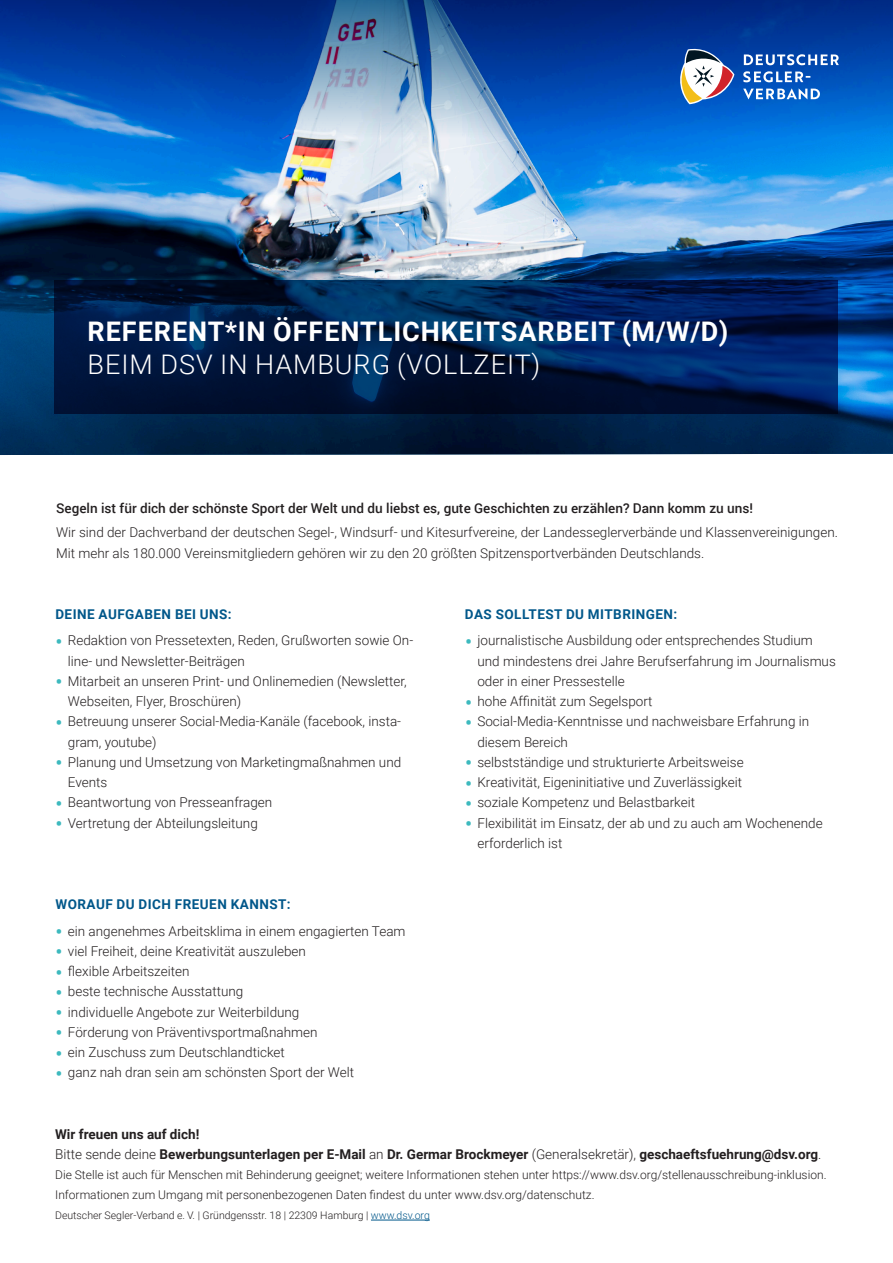
<style>
.page{position:relative;width:893px;height:1263px;background:#fff}
.page>*{position:absolute;margin:0;border:0;box-sizing:border-box;transform-origin:0 0}
.t1{font:700 27px "Roboto";letter-spacing:.035em;color:#fff}
.t2{font:300 27px "Roboto";letter-spacing:.035em;color:#fff}
.t3{font:300 13.5px/20.2px "Roboto";color:#231f20}
.t4{font:700 13.5px/20.2px "Roboto";color:#231f20}
.t5{font:500 13.5px "Roboto";color:#231f20}
.t6{font:700 13.5px "Roboto";letter-spacing:.035em;color:#01578a}
.t7{font:300 12px/20.2px "Roboto";color:#231f20}
.t8{font:300 10.5px "Roboto";color:#231f20}
.s1{font-size:24px;color:#3cb9be}
.s2{font-weight:300}
.s3{color:#01578a}
</style>
<div class="page">
<hr style="left:371px;top:1220px;width:59px;height:1px;background:#01578a">
<img style="left:0;top:153px;width:893px;height:302px">
<svg style="left:54px;top:281px;width:784px;height:133px;background:#001c49"></svg>
<svg style="left:0;top:0;width:893px;height:153px;background:#1d5db2"></svg>
<svg style="left:677px;top:47px;width:57px;height:57px"></svg>
<svg style="left:743px;top:88px;width:77px;height:11px"></svg>
<svg style="left:743px;top:71px;width:67px;height:11px"></svg>
<svg style="left:744px;top:54px;width:95px;height:11px"></svg>
<h1 class="t1" style="left:88px;top:320px;width:642px">REFERENT*IN ÖFFENTLICHKEITSARBEIT (M/W/D)</h1>
<h1 class="t2" style="left:88px;top:345px;width:454px">BEIM DSV IN HAMBURG (VOLLZEIT)</h1>
<p class="t5" style="left:56px;top:502px;width:698px">Segeln ist für dich der schönste Sport der Welt und du liebst es, gute Geschichten zu erzählen? Dann komm zu uns!</p>
<p class="t3" style="left:56px;top:523px;width:783px">Wir sind der Dachverband der deutschen Segel-, Windsurf- und Kitesurfvereine, der Landesseglerverbände und Klassenvereinigungen.<br>Mit mehr als 180.000 Vereinsmitgliedern gehören wir zu den 20 größten Spitzensportverbänden Deutschlands.</p>
<p class="t6" style="left:55px;top:608px;width:178px">DEINE AUFGABEN BEI UNS:</p>
<p class="t3" style="left:68px;top:631px;width:347px;text-indent:-13px"><span class="s1">•</span> Redaktion von Pressetexten, Reden, Grußworten sowie On&shy;line- und Newsletter-Beiträgen</p>
<p class="t3" style="left:68px;top:672px;width:340px;text-indent:-13px"><span class="s1">•</span> Mitarbeit an unseren Print- und Onlinemedien (Newsletter,<br>Webseiten, Flyer, Broschüren)</p>
<p class="t3" style="left:68px;top:712px;width:335px;text-indent:-13px"><span class="s1">•</span> Betreuung unserer Social-Media-Kanäle (facebook, insta&shy;gram, youtube)</p>
<p class="t3" style="left:68px;top:753px;width:335px;text-indent:-13px"><span class="s1">•</span> Planung und Umsetzung von Marketingmaßnahmen und<br>Events</p>
<p class="t3" style="left:55px;top:793px;width:219px"><span class="s1">•</span> Beantwortung von Presseanfragen</p>
<p class="t3" style="left:55px;top:814px;width:204px"><span class="s1">•</span> Vertretung der Abteilungsleitung</p>
<p class="t6" style="left:55px;top:898px;width:237px">WORAUF DU DICH FREUEN KANNST:</p>
<p class="t3" style="left:55px;top:922px;width:352px"><span class="s1">•</span> ein angenehmes Arbeitsklima in einem engagierten Team</p>
<p class="t3" style="left:55px;top:942px;width:252px"><span class="s1">•</span> viel Freiheit, deine Kreativität auszuleben</p>
<p class="t3" style="left:55px;top:961px;width:136px"><span class="s1">•</span> flexible Arbeitszeiten</p>
<p class="t3" style="left:55px;top:982px;width:190px"><span class="s1">•</span> beste technische Ausstattung</p>
<p class="t3" style="left:55px;top:1003px;width:246px"><span class="s1">•</span> individuelle Angebote zur Weiterbildung</p>
<p class="t3" style="left:55px;top:1023px;width:264px"><span class="s1">•</span> Förderung von Präventivsportmaßnahmen</p>
<p class="t3" style="left:55px;top:1043px;width:231px"><span class="s1">•</span> ein Zuschuss zum Deutschlandticket</p>
<p class="t3" style="left:55px;top:1063px;width:300px"><span class="s1">•</span> ganz nah dran sein am schönsten Sport der Welt</p>
<p class="t6" style="left:465px;top:608px;width:214px">DAS SOLLTEST DU MITBRINGEN:</p>
<p class="t3" style="left:477px;top:631px;width:360px;text-indent:-13px"><span class="s1">•</span> journalistische Ausbildung oder entsprechendes Studium und mindestens drei Jahre Berufserfahrung im Journalismus oder in einer Pressestelle</p>
<p class="t3" style="left:465px;top:691px;width:189px"><span class="s1">•</span> hohe Affinität zum Segelsport</p>
<p class="t3" style="left:477px;top:712px;width:333px;text-indent:-13px"><span class="s1">•</span> Social-Media-Kenntnisse und nachweisbare Erfahrung in diesem Bereich</p>
<p class="t3" style="left:465px;top:753px;width:281px"><span class="s1">•</span> selbstständige und strukturierte Arbeitsweise</p>
<p class="t3" style="left:465px;top:773px;width:279px"><span class="s1">•</span> Kreativität, Eigeninitiative und Zuverlässigkeit</p>
<p class="t3" style="left:465px;top:793px;width:232px"><span class="s1">•</span> soziale Kompetenz und Belastbarkeit</p>
<p class="t3" style="left:477px;top:814px;width:347px;text-indent:-13px"><span class="s1">•</span> Flexibilität im Einsatz, der ab und zu auch am Wochenende erforderlich ist</p>
<p class="t4" style="left:55px;top:1124px;width:768px">Wir freuen uns auf dich!<br><span class="s2">Bitte sende deine</span> Bewerbungsunterlagen per E-Mail <span class="s2">an</span> Dr. Germar Brockmeyer <span class="s2">(Generalsekretär),</span> geschaeftsfuehrung@dsv.org<span class="s2">.</span></p>
<p class="t7" style="left:55px;top:1165px;width:773px">Die Stelle ist auch für Menschen mit Behinderung geeignet; weitere Informationen stehen unter https://www.dsv.org/stellenausschreibung-inklusion.<br>Informationen zum Umgang mit personenbezogenen Daten findest du unter www.dsv.org/datenschutz.</p>
<p class="t8" style="left:55px;top:1207px;width:376px">Deutscher Segler-Verband e. V. | Gründgensstr. 18 | 22309 Hamburg | <span class="s3">www.dsv.org</span></p>
</div>
